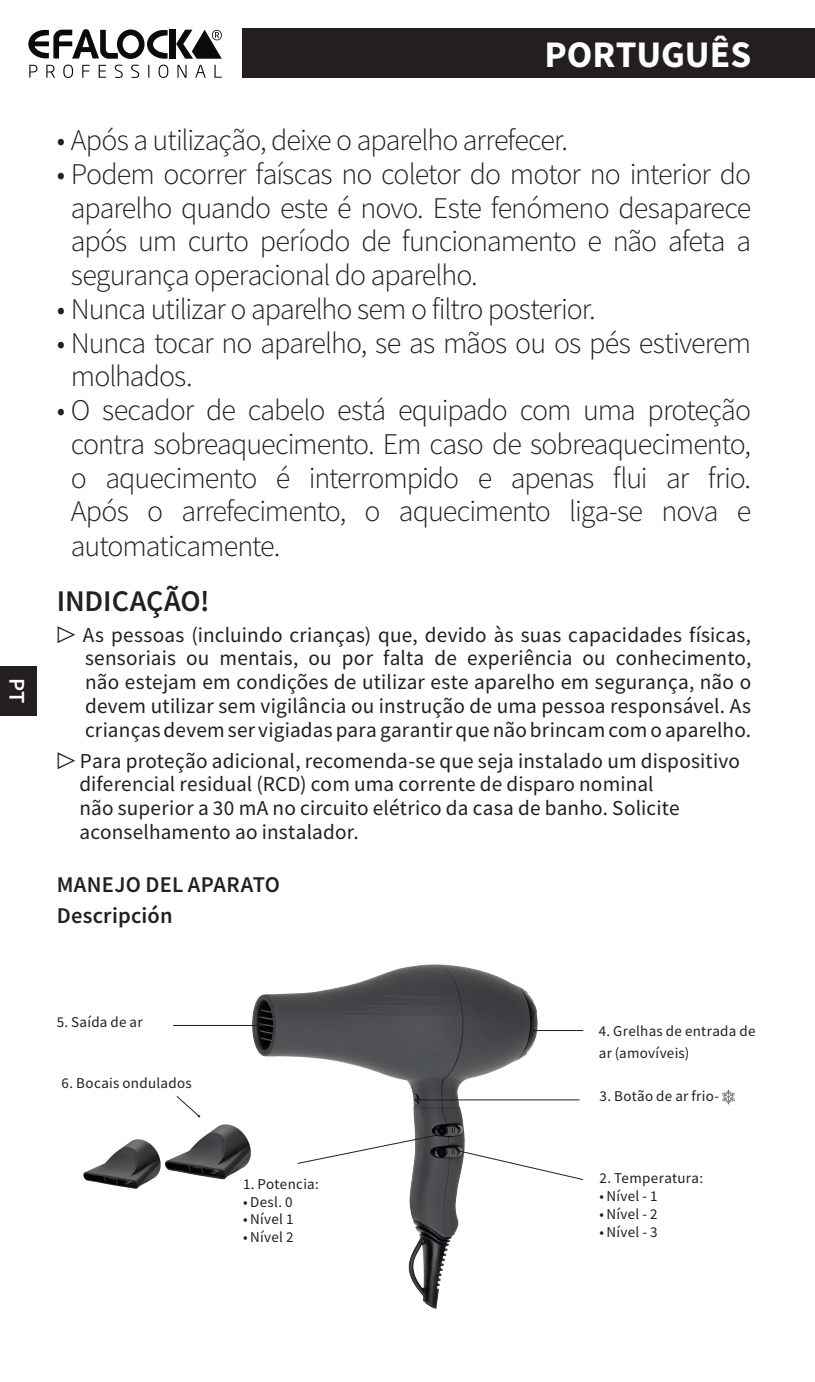
<style>
.page{position:relative;width:815px;height:1382px;background:#fff}
.page>*{position:absolute;margin:0;border:0;box-sizing:border-box;transform-origin:0 0}
.t1{font:700 37.5px "Source Sans Pro";color:#fff}
.t2{font:300 30px/33.8px "Source Sans Pro";letter-spacing:-.03em;color:#231f20;text-align:justify}
.t3{font:600 30px "Source Sans Pro";letter-spacing:-.005em;color:#231f20}
.t4{font:600 22.5px/30.8px "Source Sans Pro";letter-spacing:.01em;color:#231f20}
.t5{font:600 22.5px "Source Sans Pro";color:#fff}
.t6{font:21.25px/23.8px "Source Sans Pro";letter-spacing:.01em;color:#231f20;text-align:justify}
.t7{font:15px/22.5px "Source Sans Pro";letter-spacing:.02em;color:#231f20}
</style>
<div class="page">
<div style="left:242px;top:28px;width:573px;height:50px;background:#231f20"></div>
<div style="left:170px;top:30px;width:6px;height:29px;background:#090b0d"></div>
<svg style="left:29px;top:65px;width:193px;height:13px"></svg>
<svg style="left:28px;top:29px;width:140px;height:30px"></svg>
<svg style="left:176px;top:30px;width:46px;height:29px"></svg>
<div style="left:0;top:666px;width:37px;height:50px;background:#231f20"></div>
<img style="left:250px;top:964px;width:289px;height:345px">
<svg style="left:722px;top:1089px;width:13px;height:15px"></svg>
<svg style="left:176px;top:1096px;width:24px;height:21px"></svg>
<hr style="left:173px;top:1025px;width:90px;height:1px;background:#231f20">
<hr style="left:535px;top:1030px;width:48px;height:1px;background:#231f20">
<hr style="left:416px;top:1099px;width:164px;height:1px;background:#231f20">
<svg style="left:456px;top:1149px;width:128px;height:31px"></svg>
<svg style="left:297px;top:1134px;width:142px;height:30px"></svg>
<img style="left:120px;top:1139px;width:17px;height:10px">
<img style="left:205px;top:1124px;width:19px;height:12px">
<p class="t5" style="left:32px;top:678px;width:27px;rotate:90deg">PT</p>
<h1 class="t1" style="left:545px;top:29px;width:208px">PORTUGUÊS</h1>
<h2 class="t2" style="left:57px;top:123px;width:513px">• Após a utilização, deixe o aparelho arrefecer.</h2>
<h2 class="t2" style="left:71px;top:157px;width:682px;text-indent:-14px">• Podem ocorrer faíscas no coletor do motor no interior do aparelho quando este é novo. Este fenómeno desaparece após um curto período de funcionamento e não afeta a segurança operacional do aparelho.</h2>
<h2 class="t2" style="left:57px;top:292px;width:541px">• Nunca utilizar o aparelho sem o filtro posterior.</h2>
<h2 class="t2" style="left:71px;top:326px;width:682px;text-indent:-14px">• Nunca tocar no aparelho, se as mãos ou os pés estiverem molhados.</h2>
<h2 class="t2" style="left:71px;top:393px;width:682px;text-indent:-14px">• O secador de cabelo está equipado com uma proteção contra sobreaquecimento. Em caso de sobreaquecimento, o aquecimento é interrompido e apenas flui ar frio.<br>Após o arrefecimento, o aquecimento liga-se nova e automaticamente.</h2>
<h2 class="t3" style="left:57px;top:581px;width:154px">INDICAÇÃO!</h2>
<p class="t6" style="left:85px;top:623px;width:668px;text-indent:-28px">▷ As pessoas (incluindo crianças) que, devido às suas capacidades físicas, sensoriais ou mentais, ou por falta de experiência ou conhecimento, não estejam em condições de utilizar este aparelho em segurança, não o devem utilizar sem vigilância ou instrução de uma pessoa responsável. As crianças devem ser vigiadas para garantir que não brincam com o aparelho.</p>
<p class="t6" style="left:79px;top:748px;width:662px;text-align:left;text-indent:-23px">▷ Para proteção adicional, recomenda-se que seja instalado um dispositivo diferencial residual (RCD) com uma corrente de disparo nominal<br>não superior a 30 mA no circuito elétrico da casa de banho. Solicite aconselhamento ao instalador.</p>
<p class="t4" style="left:57px;top:869px;width:225px">MANEJO DEL APARATO<br>Descripción</p>
<p class="t7" style="left:57px;top:1011px;width:88px">5. Saída de ar</p>
<p class="t7" style="left:62px;top:1071px;width:132px">6. Bocais ondulados</p>
<p class="t7" style="left:243px;top:1173px;width:77px">1. Potencia:</p>
<p class="t7" style="left:243px;top:1191px;width:51px">• Desl. 0</p>
<p class="t7" style="left:243px;top:1208px;width:52px">• Nível 1</p>
<p class="t7" style="left:243px;top:1226px;width:52px">• Nível 2</p>
<p class="t7" style="left:599px;top:1019px;width:158px">4. Grelhas de entrada de ar (amovíveis)</p>
<p class="t7" style="left:600px;top:1084px;width:121px">3. Botão de ar frio-</p>
<p class="t7" style="left:600px;top:1167px;width:105px">2. Temperatura:</p>
<p class="t7" style="left:600px;top:1185px;width:60px">• Nível - 1</p>
<p class="t7" style="left:600px;top:1203px;width:60px">• Nível - 2</p>
<p class="t7" style="left:599px;top:1221px;width:60px">• Nível - 3</p>
</div>
